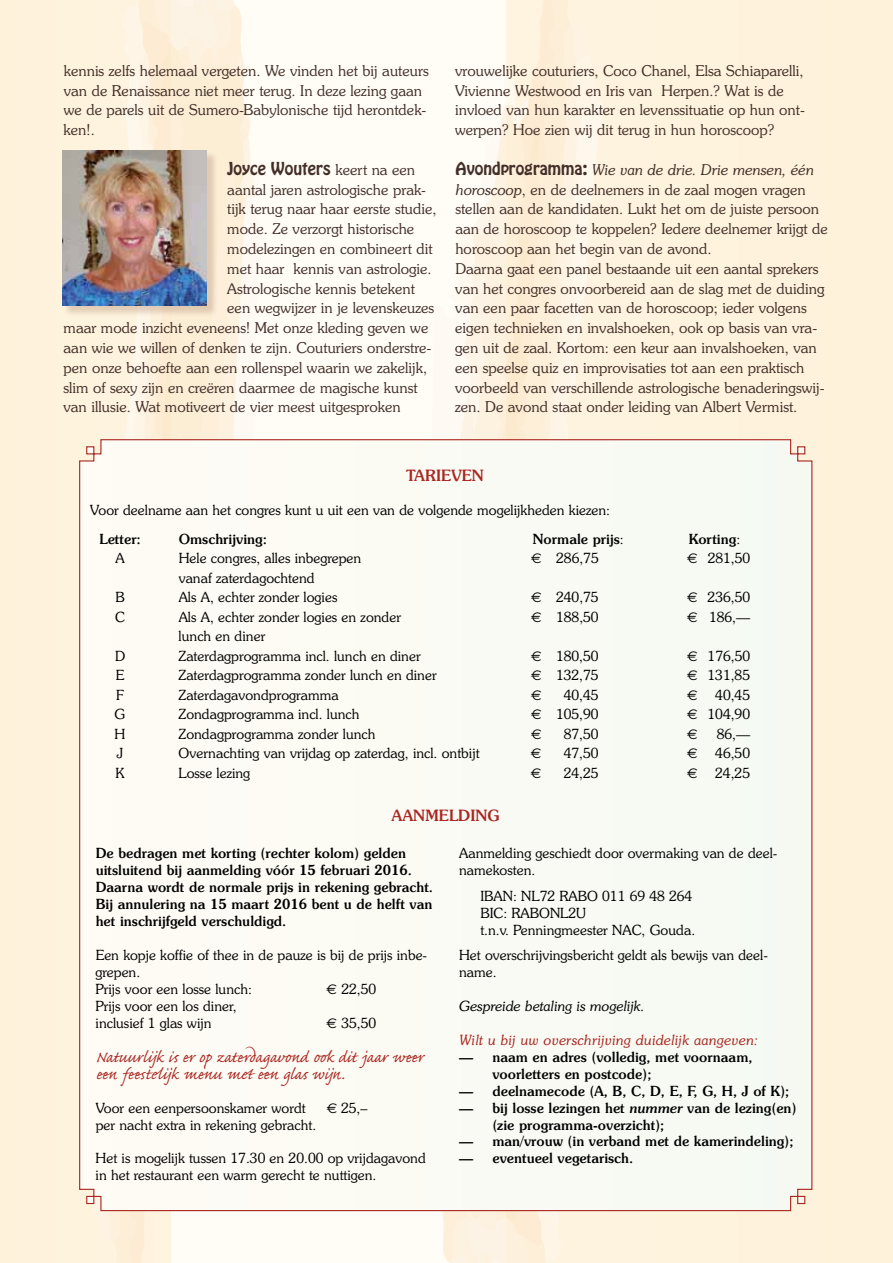
<style>
.page{position:relative;width:893px;height:1263px;background:#fff}
.page>*{position:absolute;margin:0;border:0;box-sizing:border-box;transform-origin:0 0}
.t1{font:20.25px/17px "Caflisch Script Pro";color:#aa2621}
.t2{font:15.75px "Hobo Std";color:#432e28}
.t3{font:500 15.75px "Souvenir IT Cby BT";color:#aa2621}
.t4{font:300 15px/19.8px "Souvenir IT Cby BT";color:#432e28}
.t5{font:italic 300 14.25px "Souvenir IT Cby BT";letter-spacing:.02em;color:#aa2621}
.t6{font:italic 300 14.25px "Souvenir IT Cby BT";color:#000}
.t7{font:300 14.1px/17px "Souvenir IT Cby BT";color:#000}
.t8{font:500 14.1px/17px "Souvenir IT Cby BT";color:#000}
.t9{font:14.1px "Euro";color:#000}
.s1{font-family:"Souvenir IT Cby BT";font-weight:300;font-size:15px}
.s2{font-family:"Hobo Std";font-weight:400;font-size:15.75px}
.s3{font-style:italic}
.s4{font-weight:300}
.s5{font-family:"Euro";font-weight:400}
</style>
<div class="page">
<div style="left:170px;top:0;width:571px;height:1263px;background:#fffdf6"></div>
<div style="left:0;top:0;width:170px;height:1263px;background:#fef2dc"></div>
<svg style="left:123px;top:0;width:133px;height:1263px"></svg>
<div style="left:506px;top:0;width:387px;height:1263px;background:#fef2dc"></div>
<svg style="left:442px;top:54px;width:161px;height:1209px"></svg>
<div style="left:79px;top:439px;width:734px;height:773px;background:#fafbf4"></div>
<div style="left:64px;top:151px;width:155px;height:166px;background:#a0775c;opacity:.3"></div>
<img style="left:62px;top:150px;width:145px;height:155px">
<p class="t4" style="left:64px;top:60px;width:367px">kennis zelfs helemaal vergeten. We vinden het bij auteurs van de Renaissance niet meer terug. In deze lezing gaan we de parels uit de Sumero-Babylonische tijd herontdek&shy;ken!.</p>
<p class="t2" style="left:227px;top:158px;width:189px">Joyce Wouters <span class="s1">keert na een</span></p>
<p class="t4" style="left:227px;top:179px;width:200px">aantal jaren astrologische prak-</p>
<p class="t4" style="left:227px;top:199px;width:211px">tijk terug naar haar eerste studie,</p>
<p class="t4" style="left:227px;top:219px;width:189px">mode. Ze verzorgt historische</p>
<p class="t4" style="left:227px;top:239px;width:207px">modelezingen en combineert dit</p>
<p class="t4" style="left:227px;top:258px;width:206px">met haar kennis van astrologie.</p>
<p class="t4" style="left:227px;top:278px;width:189px">Astrologische kennis betekent</p>
<p class="t4" style="left:227px;top:298px;width:209px">een wegwijzer in je levenskeuzes</p>
<p class="t4" style="left:64px;top:318px;width:366px">maar mode inzicht eveneens! Met onze kleding geven we</p>
<p class="t4" style="left:64px;top:338px;width:369px">aan wie we willen of denken te zijn. Couturiers onderstre-</p>
<p class="t4" style="left:64px;top:357px;width:365px">pen onze behoefte aan een rollenspel waarin we zakelijk,</p>
<p class="t4" style="left:64px;top:377px;width:356px">slim of sexy zijn en creëren daarmee de magische kunst</p>
<p class="t4" style="left:63px;top:397px;width:339px">van illusie. Wat motiveert de vier meest uitgesproken</p>
<p class="t4" style="left:455px;top:60px;width:350px">vrouwelijke couturiers, Coco Chanel, Elsa Schiaparelli, Vivienne Westwood en Iris van Herpen.? Wat is de invloed van hun karakter en levenssituatie op hun ont&shy;werpen? Hoe zien wij dit terug in hun horoscoop?</p>
<p class="t4" style="left:455px;top:159px;width:374px"><span class="s2">Avondprogramma:</span> <span class="s3">Wie van de drie. Drie mensen, één horoscoop</span>, en de deelnemers in de zaal mogen vragen stellen aan de kandidaten. Lukt het om de juiste persoon aan de horoscoop te koppelen? Iedere deelnemer krijgt de horoscoop aan het begin van de avond.<br>Daarna gaat een panel bestaande uit een aantal sprekers van het congres onvoorbereid aan de slag met de duiding van een paar facetten van de horoscoop; ieder volgens eigen technieken en invalshoeken, ook op basis van vra&shy;gen uit de zaal. Kortom: een keur aan invalshoeken, van een speelse quiz en improvisaties tot aan een praktisch voorbeeld van verschillende astrologische benaderingswij&shy;zen. De avond staat onder leiding van Albert Vermist.</p>
<p class="t3" style="left:406px;top:465px;width:79px">TARIEVEN</p>
<p class="t7" style="left:90px;top:501px;width:521px">Voor deelname aan het congres kunt u uit een van de volgende mogelijkheden kiezen:</p>
<p class="t8" style="left:99px;top:530px;width:43px">Letter:</p>
<p class="t8" style="left:179px;top:530px;width:90px">Omschrijving:</p>
<p class="t8" style="left:533px;top:530px;width:93px">Normale prijs<span class="s4">:</span></p>
<p class="t8" style="left:689px;top:530px;width:53px">Korting<span class="s4">:</span></p>
<p class="t7" style="left:116px;top:549px;width:11px">A</p>
<p class="t7" style="left:179px;top:549px;width:184px">Hele congres, alles inbegrepen</p>
<p class="t7" style="left:531px;top:549px;width:69px"><span class="s5">A</span> 286,75</p>
<p class="t7" style="left:687px;top:549px;width:65px"><span class="s5">A</span> 281,50</p>
<p class="t7" style="left:179px;top:569px;width:137px">vanaf zaterdagochtend</p>
<p class="t7" style="left:116px;top:588px;width:11px">B</p>
<p class="t7" style="left:179px;top:588px;width:160px">Als A, echter zonder logies</p>
<p class="t7" style="left:531px;top:588px;width:69px"><span class="s5">A</span> 240,75</p>
<p class="t7" style="left:687px;top:588px;width:65px"><span class="s5">A</span> 236,50</p>
<p class="t7" style="left:115px;top:608px;width:11px">C</p>
<p class="t7" style="left:179px;top:608px;width:224px">Als A, echter zonder logies en zonder</p>
<p class="t7" style="left:531px;top:608px;width:69px"><span class="s5">A</span> 188,50</p>
<p class="t7" style="left:687px;top:608px;width:65px"><span class="s5">A</span> 186,—</p>
<p class="t7" style="left:179px;top:627px;width:88px">lunch en diner</p>
<p class="t7" style="left:115px;top:647px;width:12px">D</p>
<p class="t7" style="left:179px;top:647px;width:244px">Zaterdagprogramma incl. lunch en diner</p>
<p class="t7" style="left:531px;top:647px;width:69px"><span class="s5">A</span> 180,50</p>
<p class="t7" style="left:687px;top:647px;width:65px"><span class="s5">A</span> 176,50</p>
<p class="t7" style="left:116px;top:666px;width:10px">E</p>
<p class="t7" style="left:179px;top:666px;width:260px">Zaterdagprogramma zonder lunch en diner</p>
<p class="t7" style="left:531px;top:666px;width:69px"><span class="s5">A</span> 132,75</p>
<p class="t7" style="left:687px;top:666px;width:65px"><span class="s5">A</span> 131,85</p>
<p class="t7" style="left:116px;top:686px;width:9px">F</p>
<p class="t7" style="left:179px;top:686px;width:162px">Zaterdagavondprogramma</p>
<p class="t9" style="left:531px;top:686px;width:12px">A</p>
<p class="t7" style="left:564px;top:686px;width:36px">40,45</p>
<p class="t9" style="left:687px;top:686px;width:12px">A</p>
<p class="t7" style="left:715px;top:686px;width:36px">40,45</p>
<p class="t7" style="left:115px;top:705px;width:12px">G</p>
<p class="t7" style="left:179px;top:705px;width:183px">Zondagprogramma incl. lunch</p>
<p class="t7" style="left:531px;top:705px;width:69px"><span class="s5">A</span> 105,90</p>
<p class="t7" style="left:687px;top:705px;width:65px"><span class="s5">A</span> 104,90</p>
<p class="t7" style="left:115px;top:725px;width:12px">H</p>
<p class="t7" style="left:179px;top:725px;width:199px">Zondagprogramma zonder lunch</p>
<p class="t9" style="left:531px;top:725px;width:12px">A</p>
<p class="t7" style="left:564px;top:725px;width:36px">87,50</p>
<p class="t9" style="left:687px;top:725px;width:12px">A</p>
<p class="t7" style="left:717px;top:725px;width:35px">86,—</p>
<p class="t7" style="left:117px;top:744px;width:8px">J</p>
<p class="t7" style="left:179px;top:744px;width:302px">Overnachting van vrijdag op zaterdag, incl. ontbijt</p>
<p class="t9" style="left:531px;top:745px;width:12px">A</p>
<p class="t7" style="left:564px;top:744px;width:36px">47,50</p>
<p class="t9" style="left:687px;top:745px;width:12px">A</p>
<p class="t7" style="left:715px;top:744px;width:36px">46,50</p>
<p class="t7" style="left:116px;top:764px;width:10px">K</p>
<p class="t7" style="left:179px;top:764px;width:73px">Losse lezing</p>
<p class="t9" style="left:531px;top:764px;width:12px">A</p>
<p class="t7" style="left:564px;top:764px;width:36px">24,25</p>
<p class="t9" style="left:687px;top:764px;width:12px">A</p>
<p class="t7" style="left:715px;top:764px;width:36px">24,25</p>
<p class="t3" style="left:392px;top:806px;width:109px">AANMELDING</p>
<p class="t8" style="left:96px;top:845px;width:339px">De bedragen met korting (rechter kolom) gelden uitsluitend bij aanmelding vóór 15 februari 2016.<br>Daarna wordt de normale prijs in rekening gebracht.<br>Bij annulering na 15 maart 2016 bent u de helft van het inschrijfgeld verschuldigd.</p>
<p class="t7" style="left:96px;top:946px;width:333px">Een kopje koffie of thee in de pauze is bij de prijs inbe&shy;grepen.<br>Prijs voor een losse lunch:</p>
<p class="t7" style="left:459px;top:845px;width:319px">Aanmelding geschiedt door overmaking van de deel&shy;namekosten.</p>
<p class="t7" style="left:480px;top:887px;width:216px">IBAN: NL72 RABO 011 69 48 264<br>BIC: RABONL2U<br>t.n.v. Penningmeester NAC, Gouda.</p>
<p class="t7" style="left:459px;top:946px;width:310px">Het overschrijvingsbericht geldt als bewijs van deel&shy;name.</p>
<p class="t6" style="left:459px;top:997px;width:187px">Gespreide betaling is mogelijk.</p>
<p class="t5" style="left:459px;top:1031px;width:300px">Wilt u bij uw overschrijving duidelijk aangeven:</p>
<p class="t8" style="left:492px;top:1048px;width:262px;text-indent:-33px">— naam en adres (volledig, met voornaam, voorletters en postcode);</p>
<p class="t8" style="left:459px;top:1082px;width:332px">— deelnamecode (A, B, C, D, E, F, G, H, J of K);</p>
<p class="t8" style="left:492px;top:1099px;width:306px;text-indent:-33px">— bij losse lezingen het <span class="s3">nummer</span> van de lezing(en) (zie programma-overzicht);</p>
<p class="t8" style="left:459px;top:1133px;width:336px">— man/vrouw (in verband met de kamerindeling);</p>
<p class="t8" style="left:459px;top:1150px;width:176px">— eventueel vegetarisch.</p>
<p class="t7" style="left:327px;top:980px;width:51px"><span class="s5">A</span> 22,50</p>
<p class="t7" style="left:96px;top:997px;width:143px">Prijs voor een los diner, inclusief 1 glas wijn</p>
<p class="t7" style="left:327px;top:1014px;width:51px"><span class="s5">A</span> 35,50</p>
<h1 class="t1" style="left:96px;top:1050px;width:329px">Natuurlijk is er op zaterdagavond ook dit jaar weer een feestelijk menu met een glas wijn.</h1>
<p class="t7" style="left:96px;top:1099px;width:212px">Voor een eenpersoonskamer wordt</p>
<p class="t7" style="left:327px;top:1099px;width:42px"><span class="s5">A</span> 25,–</p>
<p class="t7" style="left:96px;top:1116px;width:222px">per nacht extra in rekening gebracht.</p>
<p class="t7" style="left:96px;top:1150px;width:332px">Het is mogelijk tussen 17.30 en 20.00 op vrijdagavond in het restaurant een warm gerecht te nuttigen.</p>
</div>
